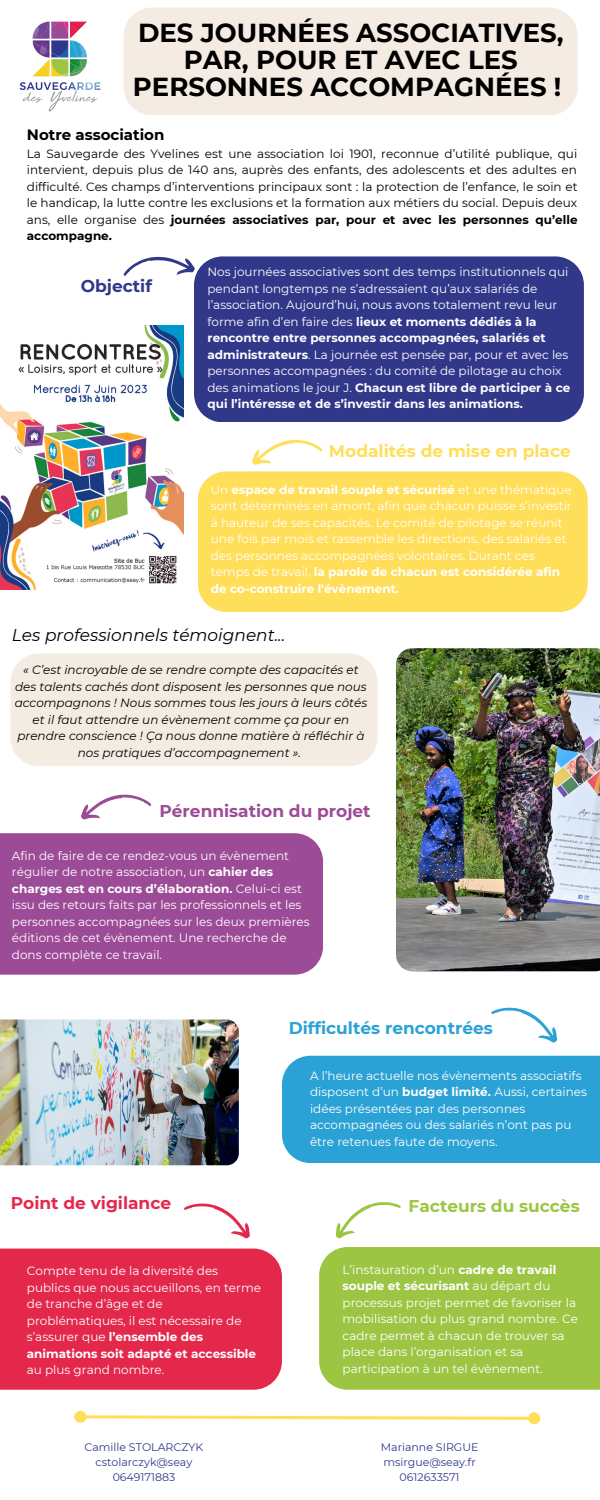
<style>
.page{position:relative;width:600px;height:1500px;background:#fff}
.page>*{position:absolute;margin:0;border:0;box-sizing:border-box;transform-origin:0 0}
.t1{font:700 26px/27px "Montserrat";color:#000;text-align:center}
.t2{font:italic 17px "Montserrat";color:#000}
.t3{font:700 17px "Montserrat";color:#ffde59}
.t4{font:700 17px "Montserrat";color:#2ba2d5}
.t5{font:700 17px "Montserrat";color:#9c4b97}
.t6{font:700 17px "Montserrat";color:#e3284c}
.t7{font:700 17px "Montserrat";color:#9dc544}
.t8{font:700 17px "Montserrat";color:#31388a}
.t9{font:700 15px "Montserrat";color:#000}
.t10{font:12px/16.5px "Montserrat";color:#fff}
.t11{font:12px/16.5px "Montserrat";color:#000;text-align:justify}
.t12{font:italic 12px/16.5px "Montserrat";color:#000;text-align:center}
.t13{font:11px "Montserrat";color:#31388a}
.s1{font-weight:700}
</style>
<div class="page">
<img style="left:19px;top:21px;width:82px;height:91px">
<svg style="left:85px;top:1414px;width:444px;height:7px"></svg>
<div style="left:76px;top:1412px;width:9px;height:9px;background:#ffde59;border-radius:50%"></div>
<div style="left:74px;top:1411px;width:12px;height:12px;border:3px solid #ffde59;border-radius:50%"></div>
<div style="left:530px;top:1414px;width:9px;height:9px;background:#ffde59;border-radius:50%"></div>
<div style="left:528px;top:1412px;width:12px;height:12px;border:3px solid #ffde59;border-radius:50%"></div>
<div style="left:194px;top:256px;width:390px;height:166px;background:#31388a"></div>
<div style="left:0;top:833px;width:323px;height:142px;background:#9c4b97"></div>
<img style="left:0;top:326px;width:183px;height:263px">
<div style="left:124px;top:7px;width:454px;height:108px;background:#f4ece2"></div>
<div style="left:198px;top:471px;width:390px;height:141px;background:#ffde59"></div>
<div style="left:0;top:1249px;width:282px;height:141px;background:#e3284c"></div>
<div style="left:319px;top:1247px;width:281px;height:143px;background:#9dc544"></div>
<svg style="left:123px;top:256px;width:72px;height:20px"></svg>
<svg style="left:252px;top:440px;width:71px;height:25px"></svg>
<div style="left:10px;top:653px;width:368px;height:113px;background:#f4ece2"></div>
<img style="left:396px;top:648px;width:204px;height:323px">
<div style="left:282px;top:1056px;width:318px;height:107px;background:#2ba2d5"></div>
<svg style="left:81px;top:794px;width:70px;height:26px"></svg>
<img style="left:0;top:1020px;width:239px;height:145px">
<svg style="left:491px;top:1007px;width:67px;height:36px"></svg>
<svg style="left:184px;top:1203px;width:66px;height:36px"></svg>
<svg style="left:335px;top:1202px;width:66px;height:37px"></svg>
<p class="t1" style="left:133px;top:19px;width:432px">DES JOURNÉES ASSOCIATIVES,<br>PAR, POUR ET AVEC LES<br>PERSONNES ACCOMPAGNÉES !</p>
<p class="t9" style="left:27px;top:126px;width:139px">Notre association</p>
<p class="t11" style="left:27px;top:145px;width:552px">La Sauvegarde des Yvelines est une association loi 1901, reconnue d’utilité publique, qui intervient, depuis plus de 140 ans, auprès des enfants, des adolescents et des adultes en difficulté. Ces champs d’interventions principaux sont : la protection de l’enfance, le soin et le handicap, la lutte contre les exclusions et la formation aux métiers du social. Depuis deux ans, elle organise des <span class="s1">journées associatives par, pour et avec les personnes qu’elle accompagne.</span></p>
<p class="t10" style="left:208px;top:264px;width:364px">Nos journées associatives sont des temps institutionnels qui pendant longtemps ne s’adressaient qu’aux salariés de l’association. Aujourd’hui, nous avons totalement revu leur forme afin d’en faire des <span class="s1">lieux et moments dédiés à la rencontre entre personnes accompagnées, salariés et administrateurs</span>. La journée est pensée par, pour et avec les personnes accompagnées : du comité de pilotage au choix des animations le jour J. <span class="s1">Chacun est libre de participer à ce qui l’intéresse et de s’investir dans les animations.</span></p>
<p class="t8" style="left:81px;top:275px;width:73px">Objectif</p>
<p class="t3" style="left:329px;top:440px;width:243px">Modalités de mise en place</p>
<p class="t10" style="left:211px;top:481px;width:362px">Un <span class="s1">espace de travail souple et sécurisé</span> et une thématique sont déterminés en amont, afin que chacun puisse s’investir à hauteur de ses capacités. Le comité de pilotage se réunit une fois par mois et rassemble les directions, des salariés et des personnes accompagnées volontaires. Durant ces temps de travail, <span class="s1">la parole de chacun est considérée afin de co-construire l'évènement.</span></p>
<p class="t2" style="left:12px;top:625px;width:275px">Les professionnels témoignent...</p>
<p class="t12" style="left:15px;top:662px;width:354px">« C’est incroyable de se rendre compte des capacités et des talents cachés dont disposent les personnes que nous accompagnons ! Nous sommes tous les jours à leurs côtés et il faut attendre un évènement comme ça pour en prendre conscience ! Ça nous donne matière à réfléchir à nos pratiques d’accompagnement ».</p>
<p class="t5" style="left:159px;top:800px;width:213px">Pérennisation du projet</p>
<p class="t10" style="left:12px;top:847px;width:299px">Afin de faire de ce rendez-vous un évènement régulier de notre association, un <span class="s1">cahier des charges est en cours d’élaboration.</span> Celui-ci est issu des retours faits par les professionnels et les personnes accompagnées sur les deux premières éditions de cet évènement. Une recherche de dons complète ce travail.</p>
<p class="t4" style="left:289px;top:1018px;width:206px">Difficultés rencontrées</p>
<p class="t10" style="left:310px;top:1067px;width:278px">A l’heure actuelle nos évènements associatifs disposent d’un <span class="s1">budget limité.</span> Aussi, certaines idées présentées par des personnes accompagnées ou des salariés n’ont pas pu être retenues faute de moyens.</p>
<p class="t6" style="left:11px;top:1192px;width:162px">Point de vigilance</p>
<p class="t7" style="left:409px;top:1196px;width:173px">Facteurs du succès</p>
<p class="t10" style="left:27px;top:1263px;width:236px">Compte tenu de la diversité des publics que nous accueillons, en terme de tranche d’âge et de problématiques, il est nécessaire de s’assurer que <span class="s1">l’ensemble des animations soit adapté et accessible </span>au plus grand nombre.</p>
<p class="t10" style="left:343px;top:1261px;width:237px">L’instauration d’un <span class="s1">cadre de travail souple et sécurisant</span> au départ du processus projet permet de favoriser la mobilisation du plus grand nombre. Ce cadre permet à chacun de trouver sa place dans l’organisation et sa participation à un tel évènement.</p>
<p class="t13" style="left:85px;top:1440px;width:120px">Camille STOLARCZYK</p>
<p class="t13" style="left:95px;top:1455px;width:98px">cstolarczyk@seay</p>
<p class="t13" style="left:113px;top:1470px;width:64px">0649171883</p>
<p class="t13" style="left:381px;top:1440px;width:99px">Marianne SIRGUE</p>
<p class="t13" style="left:383px;top:1455px;width:94px">msirgue@seay.fr</p>
<p class="t13" style="left:400px;top:1470px;width:61px">0612633571</p>
</div>
